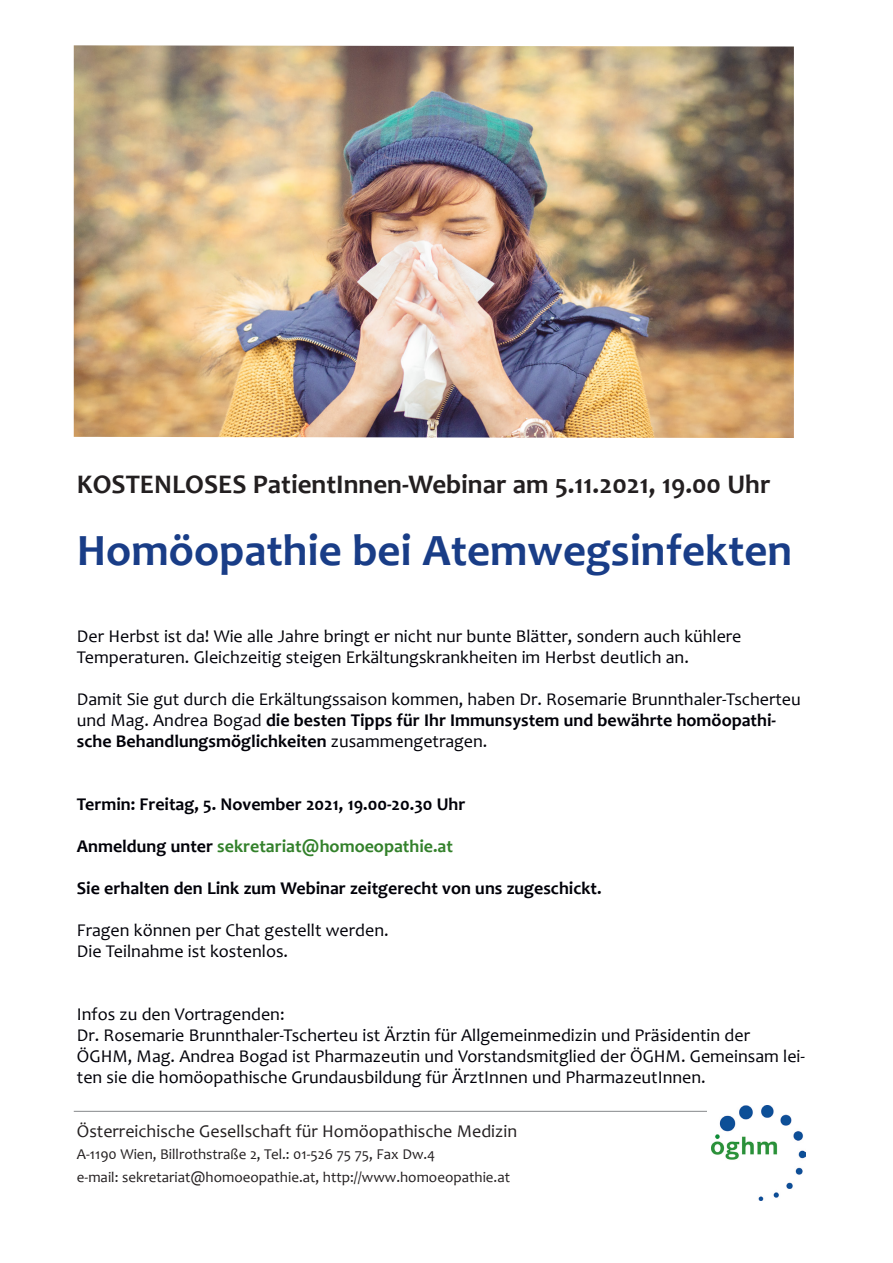
<style>
.page{position:relative;width:893px;height:1263px;background:#fff}
.page>*{position:absolute;margin:0;border:0;box-sizing:border-box;transform-origin:0 0}
.t1{font:700 45px "Candara";color:#193d87}
.t2{font:700 27px "Candara";color:#231f20}
.t3{font:18px/21px "Candara";color:#000008}
.t4{font:700 18px "Candara";color:#000008}
.t5{font:18px "Candara";color:#231f20}
.t6{font:700 18px "Candara";color:#33812b}
.t7{font:15px/22.5px "Candara";color:#231f20}
.s1{font-weight:700}
.s2{color:#000008}
</style>
<div class="page">
<hr style="left:74px;top:1111px;width:654px;height:1px;background:#939598">
<img style="left:74px;top:45px;width:720px;height:393px">
<div style="left:707px;top:1100px;width:100px;height:108px;background:#fff"></div>
<img style="left:711px;top:1105px;width:95px;height:95px">
<h2 class="t2" style="left:77px;top:467px;width:695px">KOSTENLOSES PatientInnen-Webinar am 5.11.2021, 19.00 Uhr</h2>
<h1 class="t1" style="left:77px;top:523px;width:717px">Homöopathie bei Atemwegsinfekten</h1>
<p class="t3" style="left:77px;top:626px;width:666px">Der Herbst ist da! Wie alle Jahre bringt er nicht nur bunte Blätter, sondern auch kühlere<br>Temperaturen. Gleichzeitig steigen Erkältungskrankheiten im Herbst deutlich an.</p>
<p class="t3" style="left:77px;top:689px;width:725px">Damit Sie gut durch die Erkältungssaison kommen, haben Dr. Rosemarie Brunnthaler-Tscherteu und Mag. Andrea Bogad <span class="s1">die besten Tipps für Ihr Immunsystem und bewährte homöopathi&shy;sche Behandlungsmöglichkeiten</span> zusammengetragen.</p>
<p class="t4" style="left:77px;top:793px;width:390px">Termin: Freitag, 5. November 2021, 19.00-20.30 Uhr</p>
<p class="t6" style="left:77px;top:835px;width:378px"><span class="s2">Anmeldung unter</span> sekretariat@homoeopathie.at</p>
<p class="t4" style="left:77px;top:877px;width:526px">Sie erhalten den Link zum Webinar zeitgerecht von uns zugeschickt.</p>
<p class="t3" style="left:77px;top:920px;width:313px">Fragen können per Chat gestellt werden.<br>Die Teilnahme ist kostenlos.</p>
<p class="t3" style="left:77px;top:1004px;width:730px">Infos zu den Vortragenden:<br>Dr. Rosemarie Brunnthaler-Tscherteu ist Ärztin für Allgemeinmedizin und Präsidentin der ÖGHM, Mag. Andrea Bogad ist Pharmazeutin und Vorstandsmitglied der ÖGHM. Gemeinsam lei&shy;ten sie die homöopathische Grundausbildung für ÄrztInnen und PharmazeutInnen.</p>
<p class="t5" style="left:77px;top:1120px;width:442px">Österreichische Gesellschaft für Homöopathische Medizin</p>
<p class="t7" style="left:77px;top:1143px;width:435px">A-1190 Wien, Billrothstraße 2, Tel.: 01-526 75 75, Fax Dw.4<br>e-mail: sekretariat@homoeopathie.at, http://www.homoeopathie.at</p>
</div>
